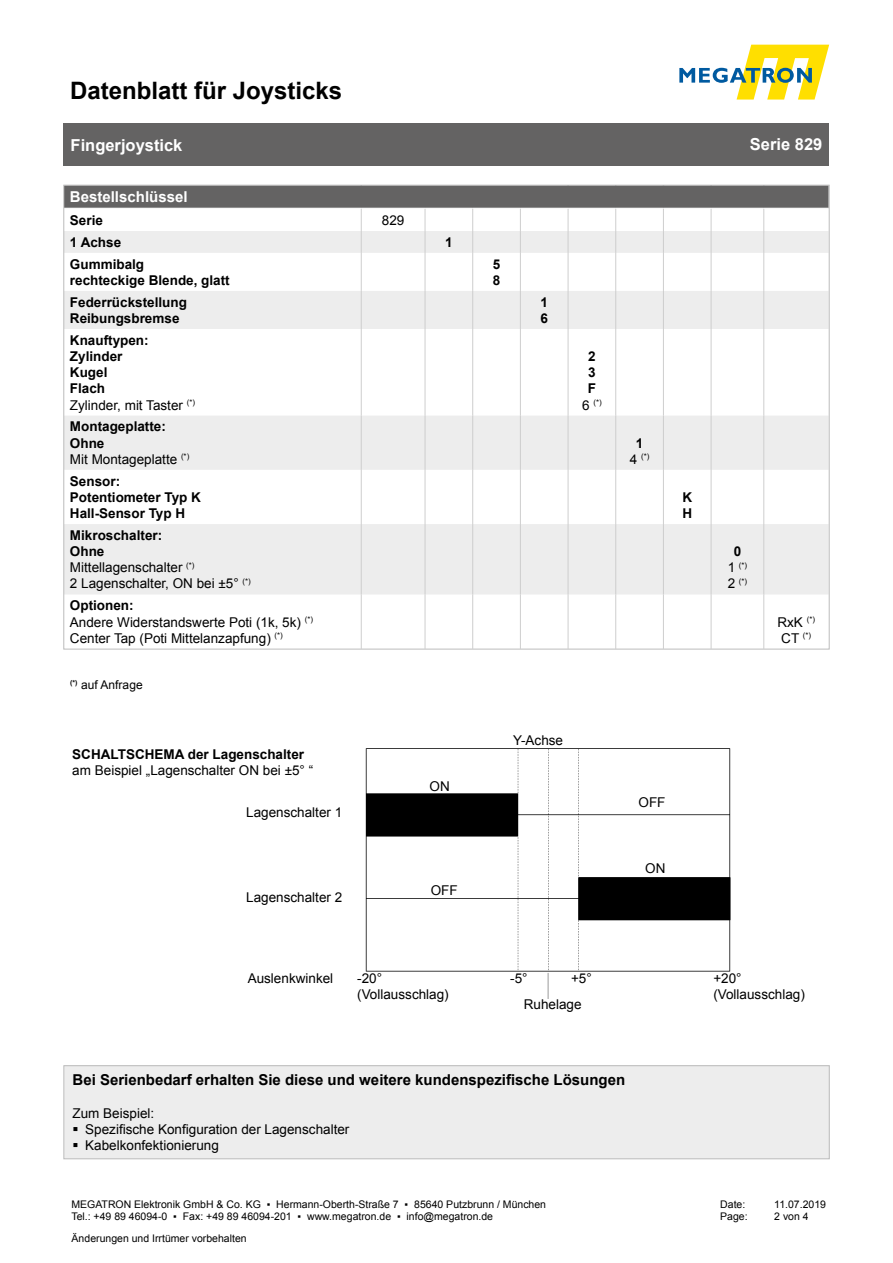
<style>
.page{position:relative;width:893px;height:1263px;background:#fff}
.page>*{position:absolute;margin:0;border:0;box-sizing:border-box;transform-origin:0 0}
.t1{font:700 24px "Arial";color:#000}
.t2{font:700 16.5px "Arial";color:#fff}
.t3{font:700 15px "Arial";color:#000}
.t4{font:700 15px "Arial";color:#fff}
.t5{font:13.5px "Arial";color:#000}
.t6{font:700 13.5px "Arial";color:#000}
.t7{font:12px "Arial";color:#000}
.t8{font:10.5px/12.6px "Arial";color:#000}
.t9{font:7.8px "Arial";color:#000}
.s1{font-size:13.5px}
</style>
<div class="page">
<svg style="left:679px;top:45px;width:150px;height:55px"></svg>
<div style="left:64px;top:123px;width:765px;height:43px;background:#646363"></div>
<svg style="left:66px;top:253px;width:761px;height:341px"></svg>
<svg style="left:66px;top:187px;width:761px;height:66px"></svg>
<hr style="left:361px;top:253px;width:1px;height:38px;background:#cecece">
<hr style="left:425px;top:253px;width:1px;height:38px;background:#cecece">
<hr style="left:472px;top:253px;width:1px;height:38px;background:#cecece">
<hr style="left:520px;top:253px;width:1px;height:38px;background:#cecece">
<hr style="left:568px;top:253px;width:1px;height:38px;background:#cecece">
<hr style="left:615px;top:253px;width:1px;height:38px;background:#cecece">
<hr style="left:663px;top:253px;width:1px;height:38px;background:#cecece">
<hr style="left:711px;top:253px;width:1px;height:38px;background:#cecece">
<hr style="left:763px;top:253px;width:1px;height:38px;background:#cecece">
<hr style="left:361px;top:291px;width:1px;height:38px;background:#cecece">
<hr style="left:425px;top:291px;width:1px;height:38px;background:#cecece">
<hr style="left:472px;top:291px;width:1px;height:38px;background:#cecece">
<hr style="left:520px;top:291px;width:1px;height:38px;background:#cecece">
<hr style="left:568px;top:291px;width:1px;height:38px;background:#cecece">
<hr style="left:615px;top:291px;width:1px;height:38px;background:#cecece">
<hr style="left:663px;top:291px;width:1px;height:38px;background:#cecece">
<hr style="left:711px;top:291px;width:1px;height:38px;background:#cecece">
<hr style="left:763px;top:291px;width:1px;height:38px;background:#cecece">
<hr style="left:361px;top:329px;width:1px;height:87px;background:#cecece">
<hr style="left:425px;top:329px;width:1px;height:87px;background:#cecece">
<hr style="left:472px;top:329px;width:1px;height:87px;background:#cecece">
<hr style="left:520px;top:329px;width:1px;height:87px;background:#cecece">
<hr style="left:568px;top:329px;width:1px;height:87px;background:#cecece">
<hr style="left:615px;top:329px;width:1px;height:87px;background:#cecece">
<hr style="left:663px;top:329px;width:1px;height:87px;background:#cecece">
<hr style="left:711px;top:329px;width:1px;height:87px;background:#cecece">
<hr style="left:763px;top:329px;width:1px;height:87px;background:#cecece">
<hr style="left:361px;top:416px;width:1px;height:54px;background:#cecece">
<hr style="left:425px;top:416px;width:1px;height:54px;background:#cecece">
<hr style="left:472px;top:416px;width:1px;height:54px;background:#cecece">
<hr style="left:520px;top:416px;width:1px;height:54px;background:#cecece">
<hr style="left:568px;top:416px;width:1px;height:54px;background:#cecece">
<hr style="left:615px;top:416px;width:1px;height:54px;background:#cecece">
<hr style="left:663px;top:416px;width:1px;height:54px;background:#cecece">
<hr style="left:711px;top:416px;width:1px;height:54px;background:#cecece">
<hr style="left:763px;top:416px;width:1px;height:54px;background:#cecece">
<hr style="left:361px;top:470px;width:1px;height:54px;background:#cecece">
<hr style="left:425px;top:470px;width:1px;height:54px;background:#cecece">
<hr style="left:472px;top:470px;width:1px;height:54px;background:#cecece">
<hr style="left:520px;top:470px;width:1px;height:54px;background:#cecece">
<hr style="left:568px;top:470px;width:1px;height:54px;background:#cecece">
<hr style="left:615px;top:470px;width:1px;height:54px;background:#cecece">
<hr style="left:663px;top:470px;width:1px;height:54px;background:#cecece">
<hr style="left:711px;top:470px;width:1px;height:54px;background:#cecece">
<hr style="left:763px;top:470px;width:1px;height:54px;background:#cecece">
<hr style="left:361px;top:524px;width:1px;height:70px;background:#cecece">
<hr style="left:425px;top:524px;width:1px;height:70px;background:#cecece">
<hr style="left:472px;top:524px;width:1px;height:70px;background:#cecece">
<hr style="left:520px;top:524px;width:1px;height:70px;background:#cecece">
<hr style="left:568px;top:524px;width:1px;height:70px;background:#cecece">
<hr style="left:615px;top:524px;width:1px;height:70px;background:#cecece">
<hr style="left:663px;top:524px;width:1px;height:70px;background:#cecece">
<hr style="left:711px;top:524px;width:1px;height:70px;background:#cecece">
<hr style="left:763px;top:524px;width:1px;height:70px;background:#cecece">
<hr style="left:361px;top:594px;width:1px;height:55px;background:#cecece">
<hr style="left:425px;top:594px;width:1px;height:55px;background:#cecece">
<hr style="left:472px;top:594px;width:1px;height:55px;background:#cecece">
<hr style="left:520px;top:594px;width:1px;height:55px;background:#cecece">
<hr style="left:568px;top:594px;width:1px;height:55px;background:#cecece">
<hr style="left:615px;top:594px;width:1px;height:55px;background:#cecece">
<hr style="left:663px;top:594px;width:1px;height:55px;background:#cecece">
<hr style="left:711px;top:594px;width:1px;height:55px;background:#cecece">
<hr style="left:763px;top:594px;width:1px;height:55px;background:#cecece">
<div style="left:64px;top:1066px;width:765px;height:93px;background:#ededed"></div>
<div style="left:64px;top:1065px;width:765px;height:94px;border:1px solid #bcbcbc"></div>
<img style="left:365px;top:748px;width:366px;height:224px">
<hr style="left:547px;top:973px;width:2px;height:26px;background:#bcbcbc">
<h1 class="t1" style="left:70px;top:74px;width:274px">Datenblatt für Joysticks</h1>
<p class="t2" style="left:71px;top:134px;width:113px">Fingerjoystick</p>
<p class="t2" style="left:750px;top:133px;width:74px">Serie 829</p>
<p class="t4" style="left:70px;top:187px;width:119px">Bestellschlüssel</p>
<p class="t6" style="left:70px;top:211px;width:35px">Serie</p>
<p class="t5" style="left:382px;top:211px;width:24px">829</p>
<p class="t6" style="left:70px;top:233px;width:53px">1 Achse</p>
<p class="t6" style="left:445px;top:233px;width:9px">1</p>
<p class="t6" style="left:70px;top:255px;width:76px">Gummibalg</p>
<p class="t6" style="left:70px;top:271px;width:161px">rechteckige Blende, glatt</p>
<p class="t6" style="left:70px;top:293px;width:119px">Federrückstellung</p>
<p class="t6" style="left:70px;top:309px;width:111px">Reibungsbremse</p>
<p class="t6" style="left:70px;top:331px;width:80px">Knauftypen:</p>
<p class="t6" style="left:70px;top:347px;width:54px">Zylinder</p>
<p class="t6" style="left:70px;top:363px;width:39px">Kugel</p>
<p class="t6" style="left:70px;top:380px;width:37px">Flach</p>
<p class="t5" style="left:70px;top:396px;width:127px">Zylinder, mit Taster <sup>(*)</sup></p>
<p class="t6" style="left:70px;top:418px;width:97px">Montageplatte:</p>
<p class="t6" style="left:70px;top:434px;width:36px">Ohne</p>
<p class="t5" style="left:70px;top:450px;width:121px">Mit Montageplatte <sup>(*)</sup></p>
<p class="t6" style="left:70px;top:472px;width:52px">Sensor:</p>
<p class="t6" style="left:70px;top:488px;width:133px">Potentiometer Typ K</p>
<p class="t6" style="left:70px;top:504px;width:117px">Hall-Sensor Typ H</p>
<p class="t6" style="left:70px;top:526px;width:94px">Mikroschalter:</p>
<p class="t6" style="left:70px;top:542px;width:36px">Ohne</p>
<p class="t5" style="left:70px;top:559px;width:126px">Mittellagenschalter <sup>(*)</sup></p>
<p class="t5" style="left:70px;top:575px;width:182px">2 Lagenschalter, ON bei ±5° <sup>(*)</sup></p>
<p class="t6" style="left:70px;top:597px;width:65px">Optionen:</p>
<p class="t5" style="left:70px;top:613px;width:245px">Andere Widerstandswerte Poti (1k, 5k) <sup>(*)</sup></p>
<p class="t5" style="left:70px;top:629px;width:214px">Center Tap (Poti Mittelanzapfung) <sup>(*)</sup></p>
<p class="t7" style="left:70px;top:677px;width:74px"><sup>(*)</sup> auf Anfrage</p>
<p class="t6" style="left:72px;top:745px;width:233px">SCHALTSCHEMA der Lagenschalter</p>
<p class="t5" style="left:72px;top:762px;width:242px">am Beispiel „Lagenschalter ON bei ±5° “</p>
<p class="t5" style="left:246px;top:803px;width:98px">Lagenschalter 1</p>
<p class="t5" style="left:246px;top:888px;width:98px">Lagenschalter 2</p>
<p class="t5" style="left:429px;top:777px;width:22px">ON</p>
<p class="t5" style="left:431px;top:881px;width:28px">OFF</p>
<p class="t6" style="left:493px;top:255px;width:9px">5</p>
<p class="t6" style="left:493px;top:271px;width:9px">8</p>
<p class="t6" style="left:540px;top:293px;width:9px">1</p>
<p class="t6" style="left:540px;top:309px;width:9px">6</p>
<p class="t6" style="left:588px;top:347px;width:9px">2</p>
<p class="t6" style="left:588px;top:363px;width:9px">3</p>
<p class="t6" style="left:588px;top:380px;width:10px">F</p>
<p class="t9" style="left:582px;top:397px;width:21px"><span class="s1">6</span> (*)</p>
<p class="t6" style="left:636px;top:434px;width:9px">1</p>
<p class="t9" style="left:630px;top:451px;width:21px"><span class="s1">4</span> (*)</p>
<p class="t6" style="left:682px;top:488px;width:11px">K</p>
<p class="t6" style="left:682px;top:504px;width:11px">H</p>
<p class="t6" style="left:734px;top:542px;width:9px">0</p>
<p class="t9" style="left:728px;top:560px;width:21px"><span class="s1">1</span> (*)</p>
<p class="t9" style="left:728px;top:576px;width:21px"><span class="s1">2</span> (*)</p>
<p class="t5" style="left:777px;top:613px;width:39px">RxK <sup>(*)</sup></p>
<p class="t9" style="left:781px;top:630px;width:31px"><span class="s1">CT</span> (*)</p>
<p class="t5" style="left:513px;top:731px;width:51px">Y-Achse</p>
<p class="t5" style="left:638px;top:794px;width:28px">OFF</p>
<p class="t5" style="left:645px;top:860px;width:22px">ON</p>
<p class="t5" style="left:248px;top:969px;width:87px">Auslenkwinkel</p>
<p class="t5" style="left:357px;top:969px;width:26px">-20°</p>
<p class="t5" style="left:510px;top:969px;width:19px">-5°</p>
<p class="t5" style="left:571px;top:970px;width:22px">+5°</p>
<p class="t5" style="left:357px;top:985px;width:93px">(Vollausschlag)</p>
<p class="t5" style="left:524px;top:995px;width:59px">Ruhelage</p>
<p class="t3" style="left:73px;top:1070px;width:554px">Bei Serienbedarf erhalten Sie diese und weitere kundenspezifische Lösungen</p>
<p class="t5" style="left:73px;top:1104px;width:83px">Zum Beispiel:</p>
<p class="t5" style="left:85px;top:1120px;width:266px">Spezifische Konfiguration der Lagenschalter</p>
<p class="t5" style="left:85px;top:1136px;width:135px">Kabelkonfektionierung</p>
<p class="t5" style="left:713px;top:969px;width:30px">+20°</p>
<p class="t5" style="left:713px;top:985px;width:93px">(Vollausschlag)</p>
<p class="t8" style="left:71px;top:1198px;width:476px">MEGATRON Elektronik GmbH &amp; Co. KG ▪ Hermann-Oberth-Straße 7 ▪ 85640 Putzbrunn / München<br>Tel.: +49 89 46094-0 ▪ Fax: +49 89 46094-201 ▪ www.megatron.de ▪ info@megatron.de</p>
<p class="t8" style="left:720px;top:1198px;width:27px">Date:</p>
<p class="t8" style="left:774px;top:1198px;width:53px">11.07.2019</p>
<p class="t8" style="left:720px;top:1210px;width:29px">Page:</p>
<p class="t8" style="left:774px;top:1210px;width:36px">2 von 4</p>
<p class="t8" style="left:72px;top:1232px;width:177px">Änderungen und Irrtümer vorbehalten</p>
</div>
